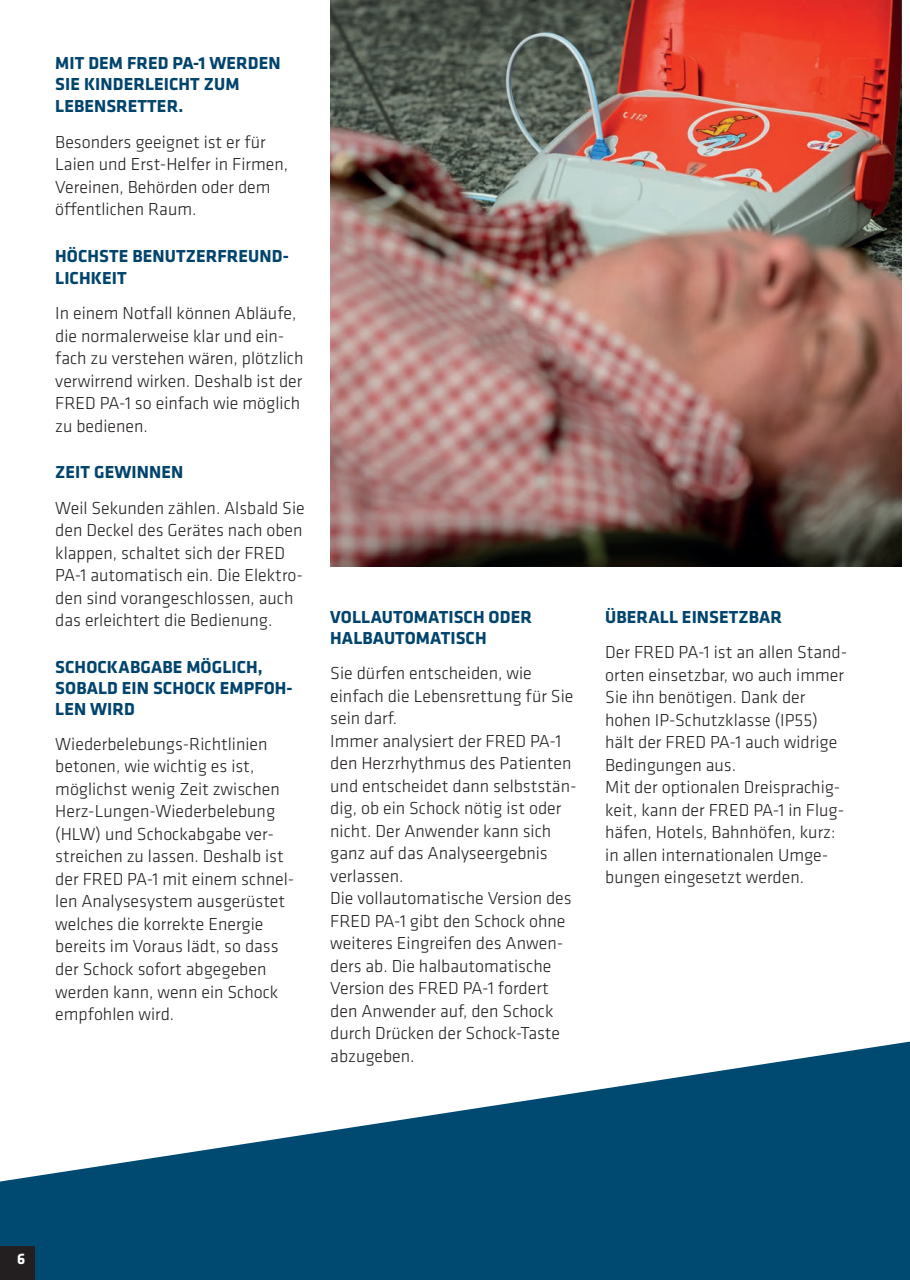
<style>
.page{position:relative;width:910px;height:1280px;background:#fff}
.page>*{position:absolute;margin:0;border:0;box-sizing:border-box;transform-origin:0 0}
.t1{font:300 18px/22.5px "Klavika";color:#231f20}
.t2{font:700 18px/21px "Klavika";letter-spacing:.005em;color:#00446d}
.t3{font:700 15.75px "Klavika";color:#fff}
.s1{font-weight:700;color:#00446d}
</style>
<div class="page">
<svg style="left:0;top:1041px;width:910px;height:239px;fill:#004a72"></svg>
<div style="left:0;top:1246px;width:34px;height:34px;background:#231f20"></div>
<img style="left:330px;top:0;width:571px;height:567px">
<p class="t2" style="left:55px;top:51px;width:227px;line-height:21.8px">MIT DEM FRED PA-1 WERDEN<br>SIE KINDERLEICHT ZUM<br>LEBENSRETTER.</p>
<p class="t1" style="left:55px;top:130px;width:234px">Besonders geeignet ist er für<br>Laien und Erst-Helfer in Firmen,<br>Vereinen, Behörden oder dem öffentlichen Raum.</p>
<p class="t2" style="left:55px;top:244px;width:235px;line-height:22.5px">HÖCHSTE BENUTZERFREUND-<br>LICHKEIT</p>
<p class="t1" style="left:55px;top:302px;width:250px">In einem Notfall können Abläufe, die normalerweise klar und ein&shy;fach zu verstehen wären, plötzlich verwirrend wirken. Deshalb ist der<br>FRED PA-1 so einfach wie möglich zu bedienen.</p>
<p class="t1" style="left:55px;top:455px;width:251px;line-height:35.2px"><span class="s1">ZEIT GEWINNEN<br></span>Weil Sekunden zählen. Alsbald Sie</p>
<p class="t1" style="left:55px;top:519px;width:249px">den Deckel des Gerätes nach oben klappen, schaltet sich der FRED<br>PA-1 automatisch ein. Die Elektro&shy;den sind vor angeschlossen, auch das erleichtert die Bedienung.</p>
<p class="t2" style="left:55px;top:655px;width:239px">SCHOCKABGABE MÖGLICH,<br>SOBALD EIN SCHOCK EMPFOH-<br>LEN WIRD</p>
<p class="t1" style="left:55px;top:732px;width:241px">Wiederbelebungs-Richtlinien betonen, wie wichtig es ist, möglichst wenig Zeit zwischen<br>Herz-Lungen-Wiederbelebung (HLW) und Schockabgabe ver&shy;streichen zu lassen. Deshalb ist der FRED PA-1 mit einem schnel&shy;len Analysesystem ausgerüstet welches die korrekte Energie bereits im Voraus lädt, so dass der Schock sofort abgegeben werden kann, wenn ein Schock empfohlen wird.</p>
<p class="t2" style="left:330px;top:606px;width:203px">VOLLAUTOMATISCH ODER<br>HALBAUTOMATISCH</p>
<p class="t1" style="left:330px;top:662px;width:248px">Sie dürfen entscheiden, wie einfach die Lebensrettung für Sie sein darf.<br>Immer analysiert der FRED PA-1 den Herzrhythmus des Patienten und entscheidet dann selbststän&shy;dig, ob ein Schock nötig ist oder nicht. Der Anwender kann sich ganz auf das Analyseergebnis verlassen.<br>Die vollautomatische Version des<br>FRED PA-1 gibt den Schock ohne weiteres Eingreifen des Anwen&shy;ders ab. Die halbautomatische<br>Version des FRED PA-1 fordert den Anwender auf, den Schock durch Drücken der Schock-Taste abzugeben.</p>
<p class="t1" style="left:605px;top:599px;width:244px;line-height:35.2px"><span class="s1">ÜBERALL EINSETZBAR<br></span>Der FRED PA-1 ist an allen Stand-</p>
<p class="t1" style="left:605px;top:663px;width:241px">orten einsetzbar, wo auch immer<br>Sie ihn benötigen. Dank der hohen IP-Schutzklasse (IP55) hält der FRED PA-1 auch widrige<br>Bedingungen aus.<br>Mit der optionalen Dreisprachig&shy;keit, kann der FRED PA-1 in Flug&shy;häfen, Hotels, Bahnhöfen, kurz: in allen internationalen Umge&shy;bungen eingesetzt werden.</p>
<p class="t3" style="left:17px;top:1247px;width:10px">6</p>
</div>
